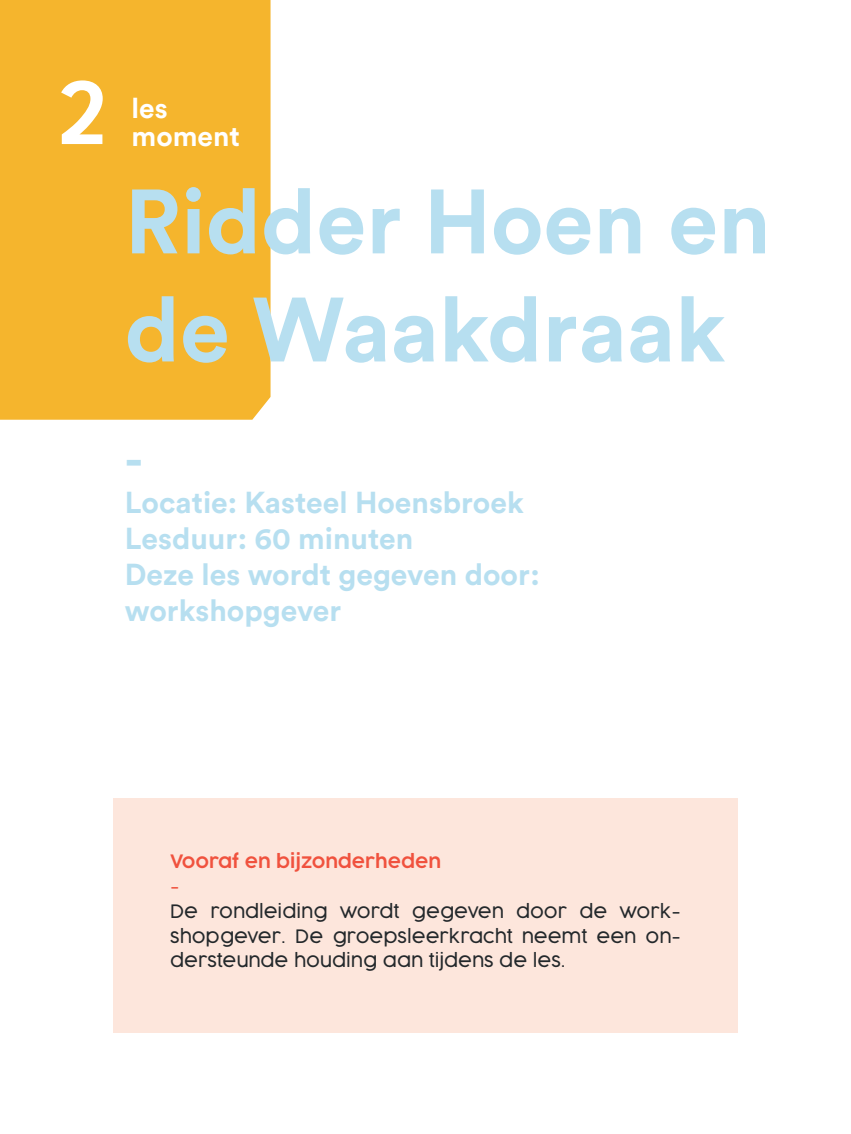
<style>
.page{position:relative;width:851px;height:1134px;background:#fff}
.page>*{position:absolute;margin:0;border:0;box-sizing:border-box;transform-origin:0 0}
.t1{font:700 90px/108px "Circular Std";color:#b7dff0}
.t2{font:600 90px "League Mono";color:#fff}
.t3{font:700 48px "Circular Std";color:#b7dff0}
.t4{font:700 30px/36px "Circular Std";color:#b7dff0}
.t5{font:700 28px/28px "Circular Std";color:#fff}
.t6{font:300 18.2px/24.8px "Cocogoose Pro";color:#23282b;text-align:justify}
.t7{font:300 18.2px "Cocogoose Pro";color:#f0523e}
.t8{font:300 18.2px "Cocogoose Pro";color:#f0523e}
</style>
<div class="page">
<div style="left:0;top:0;width:270px;height:420px;background:#f5b52d"></div>
<div style="left:113px;top:798px;width:624px;height:235px;background:#fde6dc"></div>
<h1 class="t2" style="left:55px;top:48px;width:56px">2</h1>
<h3 class="t5" style="left:132px;top:93px;width:110px">les moment</h3>
<h1 class="t1" style="left:125px;top:166px;width:647px">Ridder Hoen en de Waakdraak</h1>
<h2 class="t3" style="left:125px;top:429px;width:20px">-</h2>
<h3 class="t4" style="left:125px;top:483px;width:416px">Locatie: Kasteel Hoensbroek<br>Lesduur: 60 minuten<br>Deze les wordt gegeven door: workshopgever</h3>
<p class="t7" style="left:170px;top:849px;width:272px">Vooraf en bijzonderheden</p>
<p class="t8" style="left:170px;top:873px;width:11px">-</p>
<p class="t6" style="left:170px;top:898px;width:512px">De rondleiding wordt gegeven door de work&shy;shopgever. De groepsleerkracht neemt een on&shy;dersteunde houding aan tijdens de les.</p>
</div>
